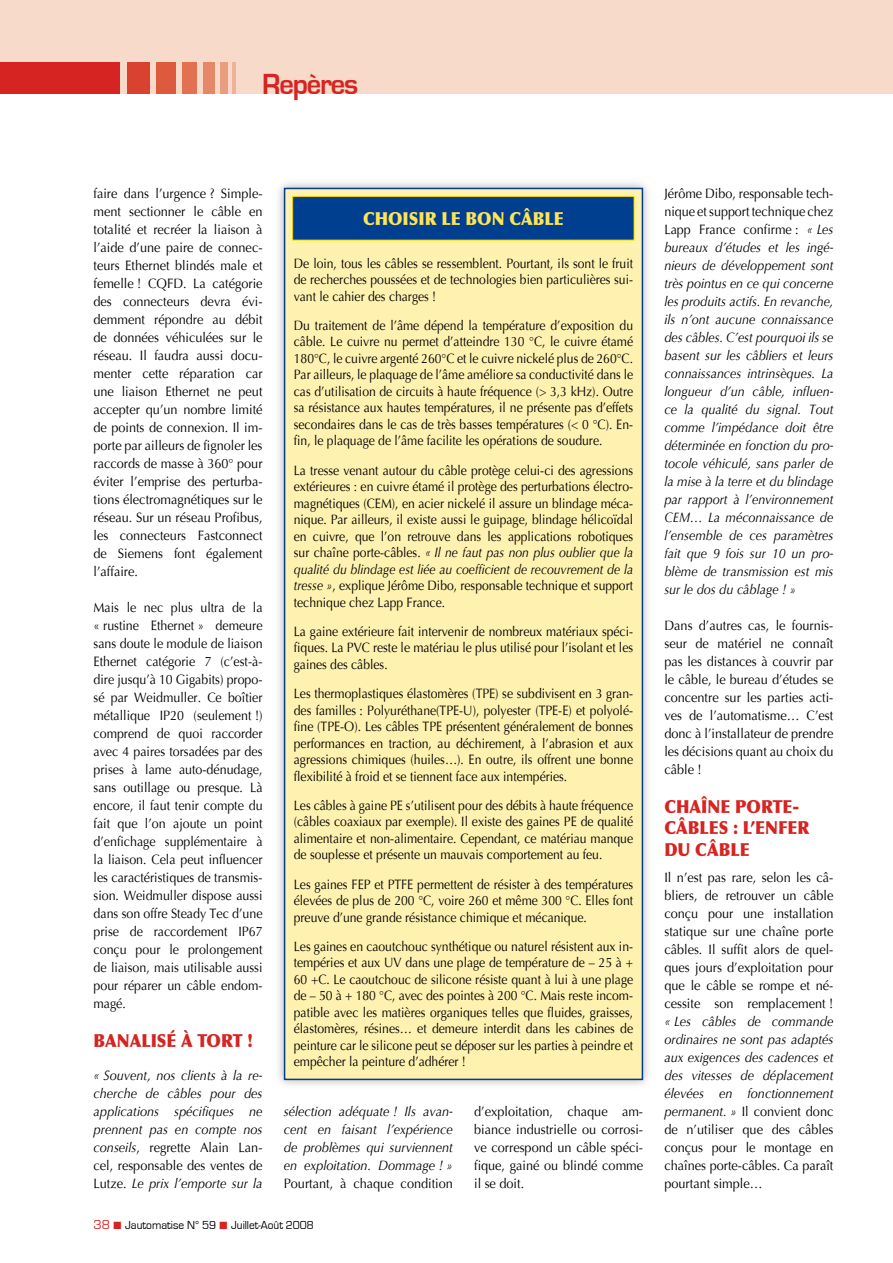
<style>
.page{position:relative;width:893px;height:1263px;background:#fff}
.page>*{position:absolute;margin:0;border:0;box-sizing:border-box;transform-origin:0 0}
.t1{font:700 30px "Eurostile";letter-spacing:-.04em;color:#d52422;scale:.95 1}
.t2{font:900 18px/21.6px "Optima";color:#d52422;scale:.9 1}
.t3{font:900 18px "Optima";color:#ffe455;scale:.9 1}
.t4{font:13.5px/16.5px "Optima";color:#000;text-align:justify;scale:.9 1}
.t5{font:13.5px/18px "Optima";color:#000;text-align:justify;scale:.94 1}
.t6{font:italic 13.5px/18px "Optima";color:#000;text-align:justify;scale:.93 1}
.t7{font:13.5px/18px "Optima";color:#000;text-align:justify;scale:.92 1}
.t8{font:italic 13.5px/18px "Optima";color:#000;text-align:justify;scale:.94 1}
.t9{font:12px "Eurostile";color:#000;scale:.95 1}
.s1{font-style:normal}
.s2{font-style:italic}
.s3{font-size:13.5px;color:#d52422}
.s4{color:#d52422}
</style>
<div class="page">
<div style="left:0;top:0;width:893px;height:94px;background:#f8dacb"></div>
<div style="left:0;top:62px;width:120px;height:32px;background:#d52422"></div>
<div style="left:128px;top:62px;width:22px;height:32px;background:#d9422f"></div>
<div style="left:157px;top:62px;width:19px;height:32px;background:#dd5a3e"></div>
<div style="left:182px;top:62px;width:15px;height:32px;background:#e17151"></div>
<div style="left:203px;top:62px;width:11px;height:32px;background:#e68868"></div>
<div style="left:220px;top:62px;width:7px;height:32px;background:#ea9d7f"></div>
<hr style="left:232px;top:62px;width:4px;height:32px;background:#efb298">
<div style="left:274px;top:178px;width:381px;height:913px;background:#000;opacity:.3"></div>
<div style="left:285px;top:188px;width:357px;height:891px;background:#fff1af"></div>
<div style="left:284px;top:188px;width:359px;height:892px;border:2px solid #003f90"></div>
<div style="left:293px;top:196px;width:341px;height:44px;background:#003f90"></div>
<div style="left:292px;top:196px;width:342px;height:44px;border:1px solid #ffdc00"></div>
<h1 class="t1" style="left:262px;top:68px;width:103px">Repères</h1>
<p class="t5" style="left:94px;top:185px;width:181px">faire dans l’urgence ? Simple&shy;ment sectionner le câble en totalité et recréer la liaison à l’aide d’une paire de connec&shy;teurs Ethernet blindés male et femelle ! CQFD. La catégorie des connecteurs devra évi&shy;demment répondre au débit de données véhiculées sur le réseau. Il faudra aussi docu&shy;menter cette réparation car une liaison Ethernet ne peut accepter qu’un nombre limité de points de connexion. Il im&shy;porte par ailleurs de fignoler les raccords de masse à 360° pour éviter l’emprise des perturba&shy;tions électromagnétiques sur le réseau. Sur un réseau Profibus, les connecteurs Fastconnect de Siemens font également l’affaire.</p>
<p class="t7" style="left:94px;top:599px;width:185px">Mais le nec plus ultra de la « rustine Ethernet » demeure sans doute le module de liaison Ethernet catégorie 7 (c’est-à&shy;dire jusqu’à 10 Gigabits) propo&shy;sé par Weidmuller. Ce boîtier métallique IP20 (seulement !) comprend de quoi raccorder avec 4 paires torsadées par des prises à lame auto-dénudage, sans outillage ou presque. Là encore, il faut tenir compte du fait que l’on ajoute un point d’enfichage supplémentaire à la liaison. Cela peut influencer les caractéristiques de transmis&shy;sion. Weidmuller dispose aussi dans son offre Steady Tec d’une prise de raccordement IP67 conçu pour le prolongement de liaison, mais utilisable aussi pour réparer un câble endom&shy;magé.</p>
<h2 class="t2" style="left:94px;top:1030px;width:178px">BANALISÉ À TORT !</h2>
<p class="t8" style="left:94px;top:1067px;width:181px">« Souvent, nos clients à la re&shy;cherche de câbles pour des applications spécifiques ne prennent pas en compte nos conseils<span class="s1">, regrette Alain Lan&shy;cel, responsable des ventes de Lutze.</span> Le prix l’emporte sur la</p>
<h2 class="t3" style="left:363px;top:208px;width:224px">CHOISIR LE BON CÂBLE</h2>
<p class="t4" style="left:294px;top:255px;width:378px">De loin, tous les câbles se ressemblent. Pourtant, ils sont le fruit de recherches poussées et de technologies bien particulières sui&shy;vant le cahier des charges !</p>
<p class="t4" style="left:294px;top:317px;width:378px">Du traitement de l’âme dépend la température d’exposition du câble. Le cuivre nu permet d’atteindre 130 °C, le cuivre étamé 180°C, le cuivre argenté 260°C et le cuivre nickelé plus de 260°C.<br>Par ailleurs, le plaquage de l’âme améliore sa conductivité dans le cas d’utilisation de circuits à haute fréquence (&gt; 3,3 kHz). Outre sa résistance aux hautes températures, il ne présente pas d’effets secondaires dans le cas de très basses températures (&lt; 0 °C). En&shy;fin, le plaquage de l’âme facilite les opérations de soudure.</p>
<p class="t4" style="left:294px;top:462px;width:379px">La tresse venant autour du câble protège celui-ci des agressions extérieures : en cuivre étamé il protège des perturbations électro&shy;magnétiques (CEM), en acier nickelé il assure un blindage méca&shy;nique. Par ailleurs, il existe aussi le guipage, blindage hélicoïdal en cuivre, que l’on retrouve dans les applications robotiques sur chaîne porte-câbles. <span class="s2">« Il ne faut pas non plus oublier que la qualité du blindage est liée au coefficient de recouvrement de la tresse »</span>, explique Jérôme Dibo, responsable technique et support technique chez Lapp France.</p>
<p class="t4" style="left:294px;top:623px;width:378px">La gaine extérieure fait intervenir de nombreux matériaux spéci&shy;fiques. La PVC reste le matériau le plus utilisé pour l’isolant et les gaines des câbles.</p>
<p class="t4" style="left:294px;top:685px;width:378px">Les thermoplastiques élastomères (TPE) se subdivisent en 3 gran&shy;des familles : Polyuréthane(TPE-U), polyester (TPE-E) et polyolé&shy;fine (TPE-O). Les câbles TPE présentent généralement de bonnes performances en traction, au déchirement, à l’abrasion et aux agressions chimiques (huiles…). En outre, ils offrent une bonne flexibilité à froid et se tiennent face aux intempéries.</p>
<p class="t4" style="left:294px;top:797px;width:379px">Les câbles à gaine PE s’utilisent pour des débits à haute fréquence (câbles coaxiaux par exemple). Il existe des gaines PE de qualité alimentaire et non-alimentaire. Cependant, ce matériau manque de souplesse et présente un mauvais comportement au feu.</p>
<p class="t4" style="left:294px;top:876px;width:378px">Les gaines FEP et PTFE permettent de résister à des températures élevées de plus de 200 °C, voire 260 et même 300 °C. Elles font preuve d’une grande résistance chimique et mécanique.</p>
<p class="t4" style="left:294px;top:938px;width:378px">Les gaines en caoutchouc synthétique ou naturel résistent aux in&shy;tempéries et aux UV dans une plage de température de – 25 à + 60 +C. Le caoutchouc de silicone résiste quant à lui à une plage de – 50 à + 180 °C, avec des pointes à 200 °C. Mais reste incom&shy;patible avec les matières organiques telles que fluides, graisses, élastomères, résines… et demeure interdit dans les cabines de peinture car le silicone peut se déposer sur les parties à peindre et empêcher la peinture d’adhérer !</p>
<p class="t8" style="left:284px;top:1103px;width:181px">sélection adéquate ! Ils avan&shy;cent en faisant l’expérience de problèmes qui surviennent en exploitation. Dommage ! »</p>
<p class="t5" style="left:284px;top:1175px;width:181px">Pourtant, à chaque condition</p>
<p class="t5" style="left:474px;top:1103px;width:181px">d’exploitation, chaque am&shy;biance industrielle ou corrosi&shy;ve correspond un câble spéci&shy;fique, gainé ou blindé comme il se doit.</p>
<p class="t9" style="left:94px;top:1218px;width:233px"><span class="s3">38</span> <span class="s4">■</span> Jautomatise N° 59 <span class="s4">■</span> Juillet-Août 2008</p>
<p class="t6" style="left:664px;top:185px;width:183px"><span class="s1">Jérôme Dibo, responsable tech&shy;nique et support technique chez Lapp France confirme :</span> « Les bureaux d’études et les ingé&shy;nieurs de développement sont très pointus en ce qui concerne les produits actifs. En revanche, ils n’ont aucune connaissance des câbles. C’est pourquoi ils se basent sur les câbliers et leurs connaissances intrinsèques. La longueur d’un câble, influen&shy;ce la qualité du signal. Tout comme l’impédance doit être déterminée en fonction du pro&shy;tocole véhiculé, sans parler de la mise à la terre et du blindage par rapport à l’environnement CEM… La méconnaissance de l’ensemble de ces paramètres fait que 9 fois sur 10 un pro&shy;blème de transmission est mis sur le dos du câblage ! »</p>
<p class="t5" style="left:664px;top:617px;width:181px">Dans d’autres cas, le fournis&shy;seur de matériel ne connaît pas les distances à couvrir par le câble, le bureau d’études se concentre sur les parties acti&shy;ves de l’automatisme… C’est donc à l’installateur de prendre les décisions quant au choix du câble !</p>
<h2 class="t2" style="left:664px;top:796px;width:163px">CHAÎNE PORTE-<br>CÂBLES : L’ENFER<br>DU CÂBLE</h2>
<p class="t5" style="left:664px;top:869px;width:181px">Il n’est pas rare, selon les câ&shy;bliers, de retrouver un câble conçu pour une installation statique sur une chaîne porte câbles. Il suffit alors de quel&shy;ques jours d’exploitation pour que le câble se rompe et né&shy;cessite son remplacement !</p>
<p class="t8" style="left:664px;top:1013px;width:181px">« Les câbles de commande ordinaires ne sont pas adaptés aux exigences des cadences et des vitesses de déplacement élevées en fonctionnement permanent. » <span class="s1">Il convient donc de n’utiliser que des câbles conçus pour le montage en chaînes porte-câbles. Ca paraît pourtant simple…</span></p>
</div>
